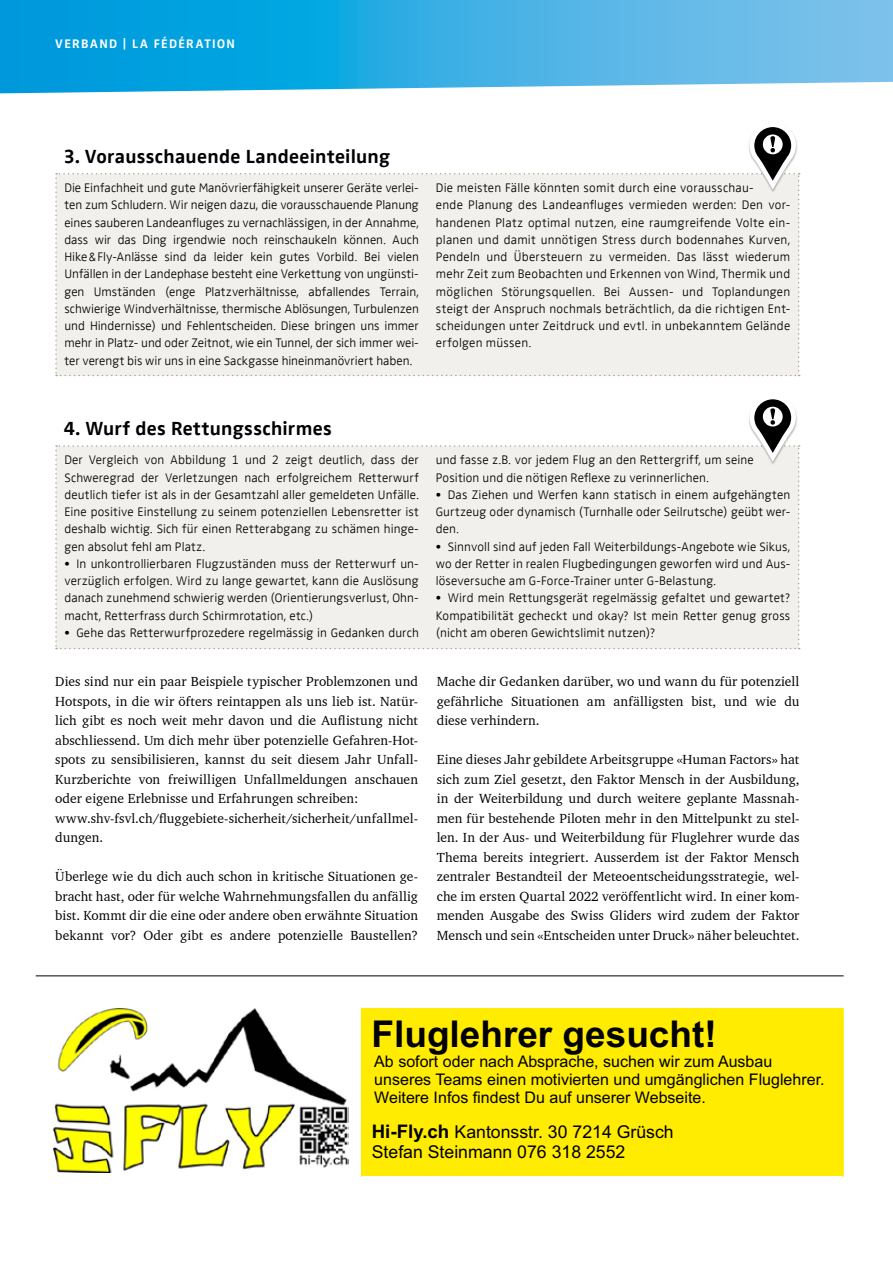
<style>
.page{position:relative;width:893px;height:1263px;background:#fff}
.page>*{position:absolute;margin:0;border:0;box-sizing:border-box;transform-origin:0 0}
.t1{font:700 36.9px "Arial";color:#000}
.t2{font:700 19.5px "Zwo Offc Pro";letter-spacing:.015em;color:#000}
.t3{font:17.7px/20px "Arial";color:#000}
.t4{font:16.05px/17.9px "Arial";color:#000}
.t5{font:13.5px/19.5px "Charter BT";letter-spacing:.005em;color:#000;text-align:justify}
.t6{font:300 12.75px/17.2px "Zwo Offc Pro";letter-spacing:.015em;color:#000;text-align:justify}
.t7{font:700 12.75px "Zwo Offc Pro";letter-spacing:.1em;color:#fff}
.s1{font-weight:700;font-size:18.75px}
</style>
<div class="page">
<svg style="left:0;top:0;width:893px;height:93px;background:#3fb2e5"></svg>
<svg style="left:55px;top:127px;width:745px;height:249px"></svg>
<svg style="left:55px;top:399px;width:745px;height:250px"></svg>
<div style="left:361px;top:1008px;width:483px;height:168px;background:#ffec00"></div>
<img style="left:53px;top:1009px;width:296px;height:163px">
<hr style="left:36px;top:975px;width:808px;height:1px;background:#000">
<p class="t7" style="left:55px;top:34px;width:181px">VERBAND | LA FÉDÉRATION</p>
<h2 class="t2" style="left:64px;top:142px;width:328px">3. Vorausschauende Landeeinteilung</h2>
<p class="t6" style="left:64px;top:178px;width:356px">Die Einfachheit und gute Manövrierfähigkeit unserer Geräte verlei&shy;ten zum Schludern. Wir neigen dazu, die vorausschauende Planung eines sauberen Landeanfluges zu vernachlässigen, in der Annahme, dass wir das Ding irgendwie noch reinschaukeln können. Auch Hike&amp;Fly-Anlässe sind da leider kein gutes Vorbild. Bei vielen Unfällen in der Landephase besteht eine Verkettung von ungünsti&shy;gen Umständen (enge Platzverhältnisse, abfallendes Terrain, schwierige Windverhältnisse, thermische Ablösungen, Turbulenzen und Hindernisse) und Fehlentscheiden. Diese bringen uns immer mehr in Platz- und oder Zeitnot, wie ein Tunnel, der sich immer wei&shy;ter verengt bis wir uns in eine Sackgasse hineinmanövriert haben.</p>
<p class="t6" style="left:436px;top:178px;width:356px;text-align:left">Die meisten Fälle könnten somit durch eine vorausschau-<br>ende Planung des Landeanfluges vermieden werden: Den vor&shy;handenen Platz optimal nutzen, eine raumgreifende Volte ein&shy;planen und damit unnötigen Stress durch bodennahes Kurven, Pendeln und Übersteuern zu vermeiden. Das lässt wiederum mehr Zeit zum Beobachten und Erkennen von Wind, Thermik und möglichen Störungsquellen. Bei Aussen- und Toplandungen steigt der Anspruch nochmals beträchtlich, da die richtigen Ent&shy;scheidungen unter Zeitdruck und evtl. in unbekanntem Gelände erfolgen müssen.</p>
<h2 class="t2" style="left:64px;top:414px;width:269px">4. Wurf des Rettungsschirmes</h2>
<p class="t6" style="left:64px;top:451px;width:356px">Der Vergleich von Abbildung 1 und 2 zeigt deutlich, dass der Schweregrad der Verletzungen nach erfolgreichem Retterwurf deutlich tiefer ist als in der Gesamtzahl aller gemeldeten Unfälle.<br>Eine positive Einstellung zu seinem potenziellen Lebensretter ist deshalb wichtig. Sich für einen Retterabgang zu schämen hinge&shy;gen absolut fehl am Platz.</p>
<p class="t6" style="left:64px;top:554px;width:356px">• In unkontrollierbaren Flugzuständen muss der Retterwurf un&shy;verzüglich erfolgen. Wird zu lange gewartet, kann die Auslösung danach zunehmend schwierig werden (Orientierungsverlust, Ohn&shy;macht, Retterfrass durch Schirmrotation, etc.)</p>
<p class="t6" style="left:64px;top:623px;width:356px">• Gehe das Retterwurfprozedere regelmässig in Gedanken durch</p>
<p class="t5" style="left:55px;top:672px;width:364px;text-align:left">Dies sind nur ein paar Beispiele typischer Problemzonen und Hotspots, in die wir öfters reintappen als uns lieb ist. Natür&shy;lich gibt es noch weit mehr davon und die Auflistung nicht abschliessend. Um dich mehr über potenzielle Gefahren-Hot&shy;spots zu sensibilisieren, kannst du seit diesem Jahr Unfall-Kurzberichte von freiwilligen Unfallmeldungen anschauen oder eigene Erlebnisse und Erfahrungen schreiben: www.shv-fsvl.ch/fluggebiete-sicherheit/sicherheit/unfallmel&shy;dungen.</p>
<p class="t5" style="left:55px;top:867px;width:364px">Überlege wie du dich auch schon in kritische Situationen ge&shy;bracht hast, oder für welche Wahrnehmungsfallen du anfällig bist. Kommt dir die eine oder andere oben erwähnte Situation bekannt vor? Oder gibt es andere potenzielle Baustellen?</p>
<p class="t6" style="left:436px;top:451px;width:319px">und fasse z.B. vor jedem Flug an den Rettergriff, um seine<br>Position und die nötigen Reflexe zu verinnerlichen.</p>
<p class="t6" style="left:436px;top:485px;width:356px">• Das Ziehen und Werfen kann statisch in einem aufgehängten Gurtzeug oder dynamisch (Turnhalle oder Seilrutsche) geübt wer&shy;den.</p>
<p class="t6" style="left:436px;top:537px;width:356px">• Sinnvoll sind auf jeden Fall Weiterbildungs-Angebote wie Sikus, wo der Retter in realen Flugbedingungen geworfen wird und Aus&shy;löseversuche am G-Force-Trainer unter G-Belastung.</p>
<p class="t6" style="left:436px;top:589px;width:356px">• Wird mein Rettungsgerät regelmässig gefaltet und gewartet?<br>Kompatibilität gecheckt und okay? Ist mein Retter genug gross (nicht am oberen Gewichtslimit nutzen)?</p>
<p class="t5" style="left:437px;top:672px;width:364px">Mache dir Gedanken darüber, wo und wann du für potenziell gefährliche Situationen am anfälligsten bist, und wie du diese verhindern.</p>
<p class="t5" style="left:437px;top:750px;width:364px">Eine dieses Jahr gebildete Arbeitsgruppe «Human Factors» hat sich zum Ziel gesetzt, den Faktor Mensch in der Ausbildung, in der Weiterbildung und durch weitere geplante Massnah&shy;men für bestehende Piloten mehr in den Mittelpunkt zu stel&shy;len. In der Aus- und Weiterbildung für Fluglehrer wurde das Thema bereits integriert. Ausserdem ist der Faktor Mensch zentraler Bestandteil der Meteoentscheidungsstrategie, wel&shy;che im ersten Quartal 2022 veröffentlicht wird. In einer kom&shy;menden Ausgabe des Swiss Gliders wird zudem der Faktor Mensch und sein «Entscheiden unter Druck» näher beleuchtet.</p>
<h1 class="t1" style="left:372px;top:1008px;width:347px">Fluglehrer gesucht!</h1>
<p class="t4" style="left:374px;top:1052px;width:452px">Ab sofort oder nach Absprache, suchen wir zum Ausbau unseres Teams einen motivierten und umgänglichen Fluglehrer.<br>Weitere Infos findest Du auf unserer Webseite.</p>
<h3 class="t3" style="left:372px;top:1122px;width:303px"><span class="s1">Hi-Fly.ch</span> Kantonsstr. 30 7214 Grüsch<br>Stefan Steinmann 076 318 2552</h3>
</div>
